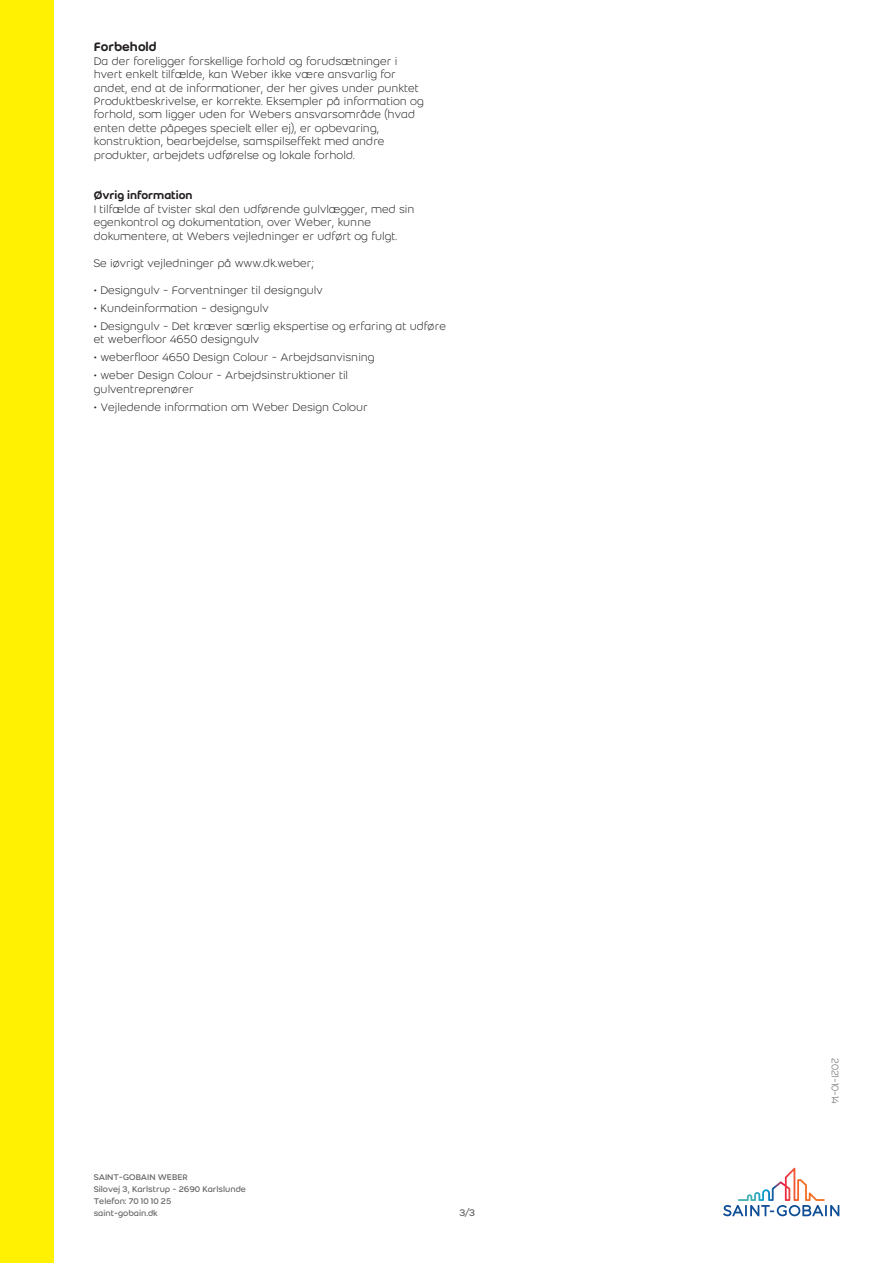
<style>
.page{position:relative;width:893px;height:1263px;background:#fff}
.page>*{position:absolute;margin:0;border:0;box-sizing:border-box;transform-origin:0 0}
.Body_text{font:500 13.5px "Weber";color:#231f20}
.Body_text-2{font:300 12px/13.5px "Weber";color:#231f20}
.Last_modification_da{font:300 10.5px "Weber";color:#636366}
.t1{font:10.5px "Weber";color:#636366}
.t2{font:9px/12px "Weber";color:#636366}
.s1{font-weight:500}
</style>
<div class="page">
<div style="left:0;top:0;width:54px;height:1263px;background:#fff101"></div>
<svg style="left:723px;top:1168px;width:116px;height:48px"></svg>
<p class="Body_text" style="left:94px;top:38px;width:65px">Forbehold</p>
<p class="Body_text-2" style="left:94px;top:54px;width:332px">Da der foreligger forskellige forhold og forudsætninger i hvert enkelt tilfælde, kan Weber ikke være ansvarlig for andet, end at de informationer, der her gives under punktet Produktbeskrivelse, er korrekte. Eksempler på information og forhold, som ligger uden for Webers ansvarsområde (hvad enten dette påpeges specielt eller ej), er opbevaring, konstruktion, bearbejdelse, samspilseffekt med andre produkter, arbejdets udførelse og lokale forhold.</p>
<p class="Body_text-2" style="left:94px;top:189px;width:322px"><span class="s1">Øvrig information<br></span>I tilfælde af tvister skal den udførende gulvlægger, med sin egenkontrol og dokumentation, over Weber, kunne dokumentere, at Webers vejledninger er udført og fulgt.</p>
<p class="Body_text-2" style="left:94px;top:256px;width:222px">Se iøvrigt vejledninger på www.dk.weber;</p>
<p class="Body_text-2" style="left:94px;top:283px;width:230px">• Designgulv - Forventninger til designgulv</p>
<p class="Body_text-2" style="left:94px;top:301px;width:176px">• Kundeinformation - designgulv</p>
<p class="Body_text-2" style="left:94px;top:319px;width:354px">• Designgulv - Det kræver særlig ekspertise og erfaring at udføre et weberfloor 4650 designgulv</p>
<p class="Body_text-2" style="left:94px;top:351px;width:282px">• weberfloor 4650 Design Colour - Arbejdsanvisning</p>
<p class="Body_text-2" style="left:94px;top:369px;width:256px">• weber Design Colour - Arbejdsinstruktioner til gulventreprenører</p>
<p class="Body_text-2" style="left:94px;top:400px;width:275px">• Vejledende information om Weber Design Colour</p>
<p class="t2" style="left:94px;top:1171px;width:154px">SAINT-GOBAIN WEBER<br>Silovej 3, Karlstrup - 2690 Karlslunde<br>Telefon: 70 10 10 25<br>saint-gobain.dk</p>
<p class="t1" style="left:459px;top:1205px;width:17px">3/3</p>
<p class="Last_modification_da" style="left:841px;top:1058px;width:47px;rotate:90deg">2021-10-14</p>
</div>
